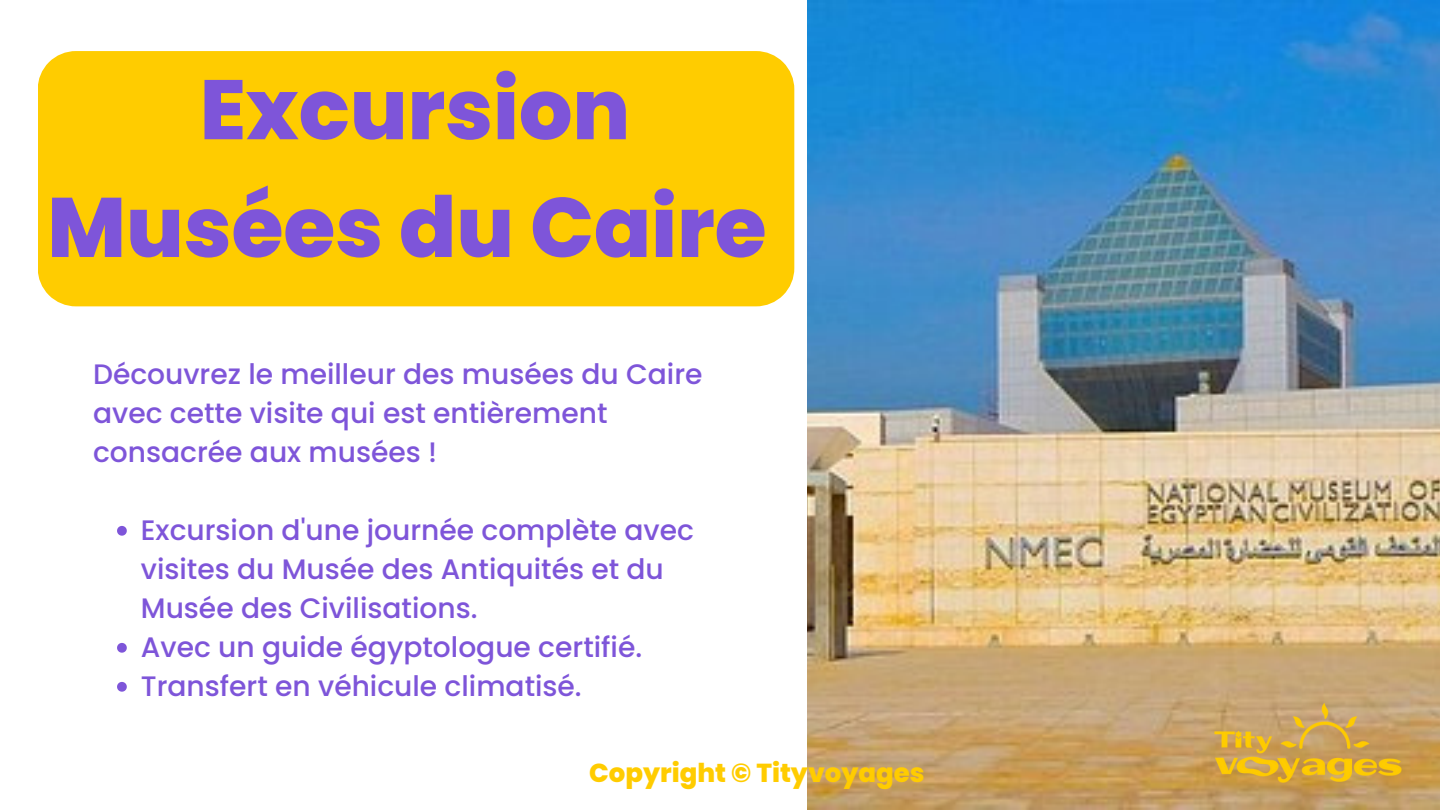
<style>
.page{position:relative;width:1440px;height:810px;background:#fff}
.page>*{position:absolute;margin:0;border:0;box-sizing:border-box;transform-origin:0 0}
.t1{font:800 84.2px/117.8px "Poppins";color:#7e55d9;text-align:center}
.t2{font:500 28.1px/39px "Poppins";color:#7e55d9}
.t3{font:800 26px "Poppins";color:#fc0}
</style>
<div class="page">
<img style="left:808px;top:0;width:632px;height:810px">
<div style="left:38px;top:51px;width:756px;height:255px;background:#fc0"></div>
<img style="left:1207px;top:693px;width:202px;height:100px">
<svg style="left:117px;top:526px;width:10px;height:10px"></svg>
<svg style="left:117px;top:643px;width:10px;height:10px"></svg>
<svg style="left:117px;top:682px;width:10px;height:10px"></svg>
<h1 class="t1" style="left:47px;top:51px;width:721px">Excursion<br>Musées du Caire</h1>
<h2 class="t2" style="left:93px;top:355px;width:611px">Découvrez le meilleur des musées du Caire avec cette visite qui est entièrement consacrée aux musées !</h2>
<p class="t2" style="left:141px;top:511px;width:555px">Excursion d'une journée complète avec visites du Musée des Antiquités et du<br>Musée des Civilisations.</p>
<p class="t2" style="left:141px;top:628px;width:503px">Avec un guide égyptologue certifié.</p>
<p class="t2" style="left:141px;top:667px;width:442px">Transfert en véhicule climatisé.</p>
<h2 class="t3" style="left:589px;top:754px;width:337px">Copyright © Tityvoyages</h2>
</div>
